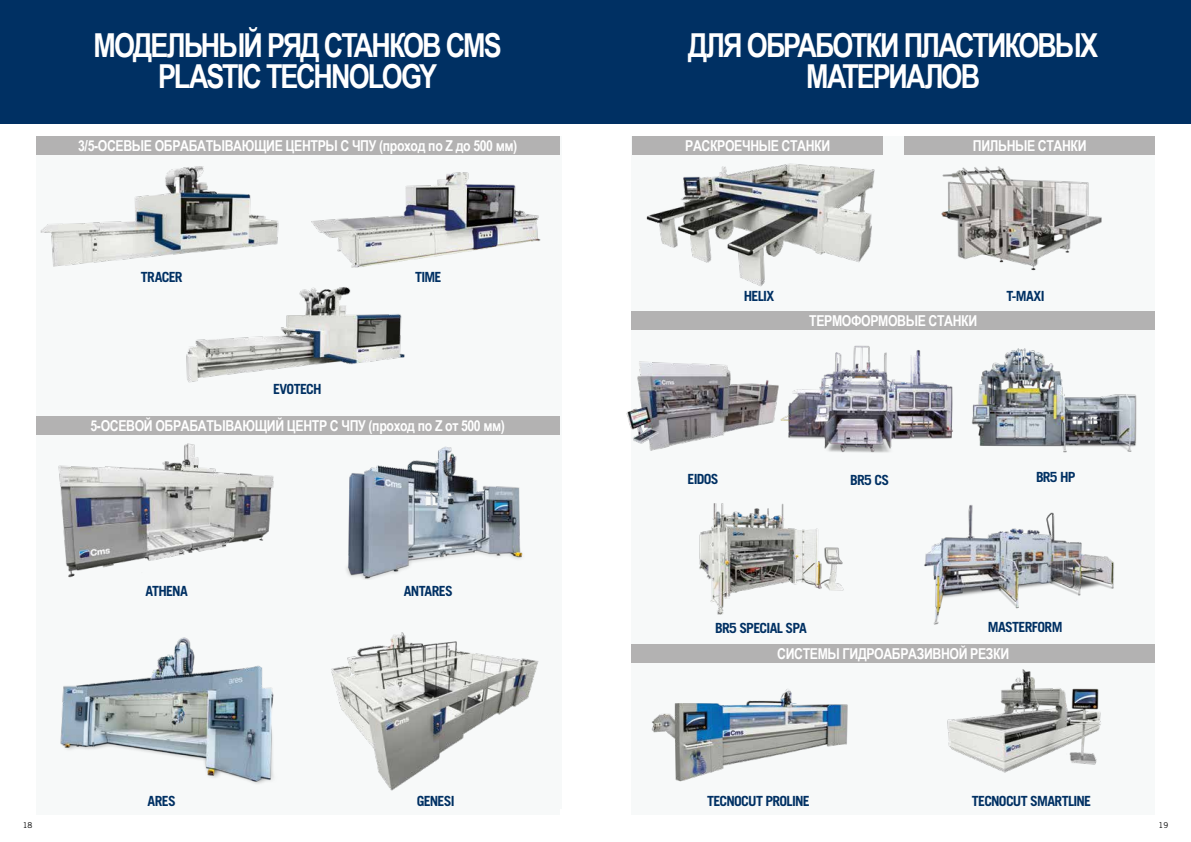
<style>
.page{position:relative;width:1191px;height:842px;background:#fff}
.page>*{position:absolute;margin:0;border:0;box-sizing:border-box;transform-origin:0 0}
.t1{font:700 33px/30.6px "Arial Narrow";letter-spacing:-.06em;color:#fff;text-align:center}
.t2{font:700 15px "Arial Narrow";letter-spacing:-.025em;color:#fff}
.t3{font:700 14px "Trade Gothic LT Std";letter-spacing:-.05em;color:#003063}
.t4{font:8px "Trade Gothic LT Std";color:#000}
</style>
<div class="page">
<div style="left:631px;top:136px;width:524px;height:678px;background:#f7f9f9"></div>
<div style="left:0;top:0;width:1191px;height:123px;background:#003063"></div>
<div style="left:904px;top:136px;width:251px;height:18px;background:#b3b2b2"></div>
<img style="left:928px;top:154px;width:192px;height:117px">
<div style="left:631px;top:311px;width:524px;height:19px;background:#b3b2b2"></div>
<img style="left:924px;top:505px;width:190px;height:120px">
<img style="left:787px;top:345px;width:166px;height:108px">
<div style="left:632px;top:136px;width:251px;height:18px;background:#b3b2b2"></div>
<img style="left:640px;top:154px;width:243px;height:133px">
<img style="left:651px;top:689px;width:197px;height:93px">
<div style="left:631px;top:644px;width:524px;height:19px;background:#b3b2b2"></div>
<div style="left:36px;top:136px;width:523px;height:678px;background:#f7f9f9"></div>
<div style="left:36px;top:136px;width:523px;height:18px;background:#b3b2b2"></div>
<img style="left:40px;top:166px;width:239px;height:101px">
<img style="left:186px;top:287px;width:219px;height:96px">
<div style="left:36px;top:417px;width:523px;height:18px;background:#b3b2b2"></div>
<img style="left:58px;top:443px;width:216px;height:135px">
<img style="left:60px;top:637px;width:214px;height:147px">
<img style="left:346px;top:446px;width:177px;height:134px">
<img style="left:311px;top:172px;width:230px;height:96px">
<img style="left:331px;top:632px;width:208px;height:159px">
<img style="left:626px;top:361px;width:161px;height:90px">
<img style="left:947px;top:669px;width:154px;height:104px">
<img style="left:699px;top:503px;width:145px;height:112px">
<img style="left:971px;top:348px;width:166px;height:105px">
<h1 class="t1" style="left:94px;top:28px;width:409px">МОДЕЛЬНЫЙ РЯД СТАНКОВ CMS<br>PLASTIC TECHNOLOGY</h1>
<h1 class="t1" style="left:688px;top:28px;width:411px">ДЛЯ ОБРАБОТКИ ПЛАСТИКОВЫХ<br>МАТЕРИАЛОВ</h1>
<p class="t2" style="left:78px;top:134px;width:441px">3/5-ОСЕВЫЕ ОБРАБАТЫВАЮЩИЕ ЦЕНТРЫ С ЧПУ (проход по Z до 500 мм)</p>
<p class="t3" style="left:141px;top:268px;width:43px">TRACER</p>
<p class="t3" style="left:415px;top:268px;width:28px">TIME</p>
<p class="t3" style="left:273px;top:380px;width:50px">EVOTECH</p>
<p class="t2" style="left:90px;top:415px;width:416px">5-ОСЕВОЙ ОБРАБАТЫВАЮЩИЙ ЦЕНТР С ЧПУ (проход по Z от 500 мм)</p>
<p class="t3" style="left:145px;top:582px;width:44px">ATHENA</p>
<p class="t3" style="left:148px;top:793px;width:30px">ARES</p>
<p class="t3" style="left:404px;top:582px;width:51px">ANTARES</p>
<p class="t3" style="left:417px;top:793px;width:39px">GENESI</p>
<p class="t2" style="left:685px;top:134px;width:147px">РАСКРОЕЧНЫЕ СТАНКИ</p>
<p class="t3" style="left:744px;top:288px;width:32px">HELIX</p>
<p class="t2" style="left:973px;top:134px;width:115px">ПИЛЬНЫЕ СТАНКИ</p>
<p class="t3" style="left:1006px;top:288px;width:40px">T-MAXI</p>
<p class="t3" style="left:687px;top:471px;width:33px">EIDOS</p>
<p class="t2" style="left:809px;top:309px;width:169px">ТЕРМОФОРМОВЫЕ СТАНКИ</p>
<p class="t3" style="left:850px;top:471px;width:41px">BR5 CS</p>
<p class="t3" style="left:1036px;top:468px;width:41px">BR5 HP</p>
<p class="t3" style="left:715px;top:619px;width:93px">BR5 SPECIAL SPA</p>
<p class="t3" style="left:987px;top:619px;width:76px">MASTERFORM</p>
<p class="t2" style="left:777px;top:642px;width:233px">СИСТЕМЫ ГИДРОАБРАЗИВНОЙ РЕЗКИ</p>
<p class="t3" style="left:707px;top:793px;width:104px">TECNOCUT PROLINE</p>
<p class="t3" style="left:971px;top:793px;width:121px">TECNOCUT SMARTLINE</p>
<p class="t4" style="left:23px;top:820px;width:11px">18</p>
<p class="t4" style="left:1158px;top:820px;width:11px">19</p>
</div>
